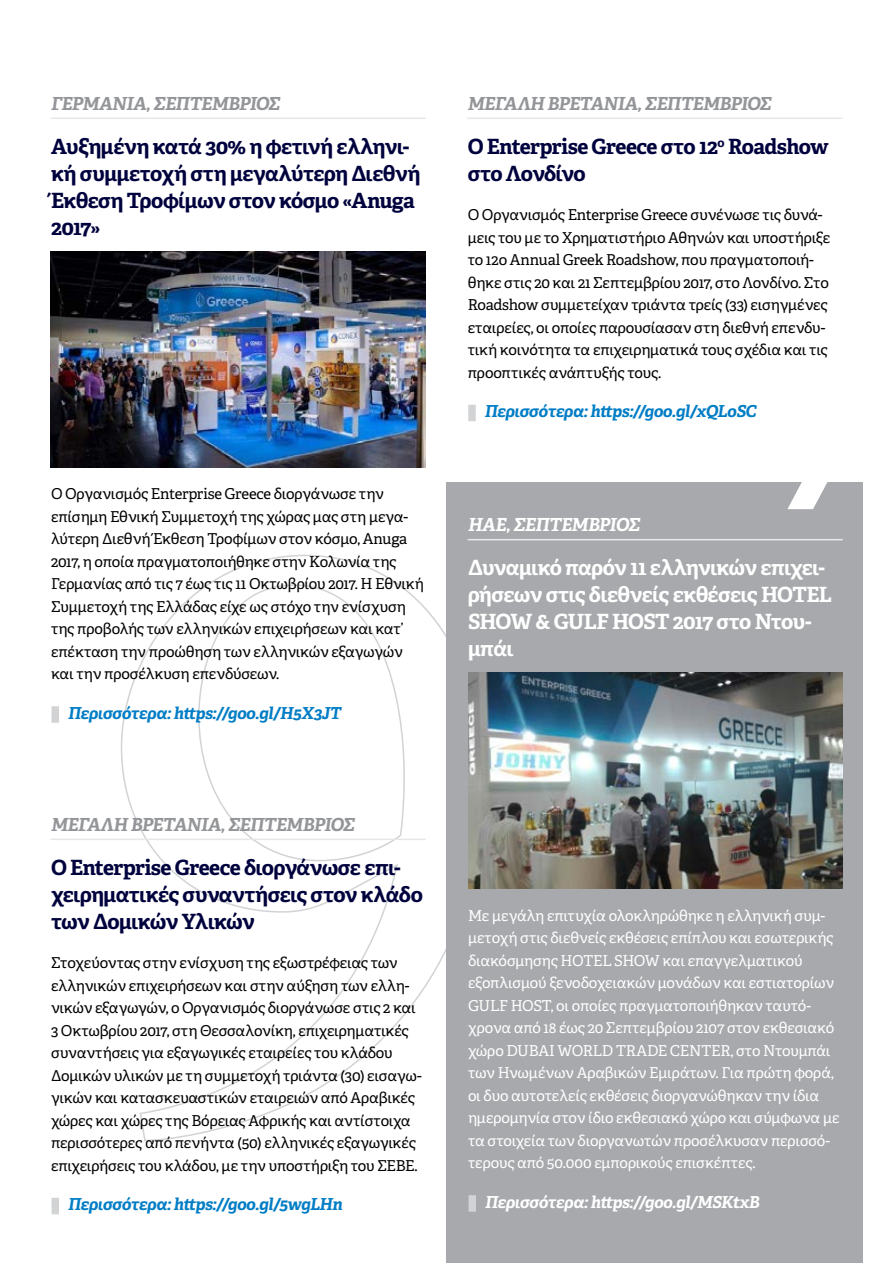
<style>
.page{position:relative;width:893px;height:1263px;background:#fff}
.page>*{position:absolute;margin:0;border:0;box-sizing:border-box;transform-origin:0 0}
.t1{font:700 21px/27px "Adelle PE";letter-spacing:-.035em;color:#00023d}
.t2{font:700 21px/27px "Adelle PE";letter-spacing:-.04em;color:#fff}
.t3{font:italic 700 18px "Adelle PE";letter-spacing:-.035em;color:#939598}
.t4{font:italic 700 18px "Adelle PE";letter-spacing:-.035em;color:#fff}
.t5{font:italic 700 16.5px "Adelle PE";letter-spacing:-.03em;color:#007dc5}
.t6{font:italic 700 16.5px "Adelle PE";letter-spacing:-.03em;color:#fff}
.t7{font:15px/22.5px "Adelle PE";letter-spacing:-.02em;color:#000}
.t8{font:15px/22.5px "Adelle PE";letter-spacing:-.02em;color:#fff}
</style>
<div class="page">
<svg style="left:120px;top:554px;width:326px;height:588px"></svg>
<div style="left:446px;top:483px;width:417px;height:780px;background:#a7a9ac"></div>
<hr style="left:468px;top:539px;width:374px;height:1px;background:#e6e7e8">
<div style="left:469px;top:1195px;width:7px;height:17px;background:#d1d3d4"></div>
<img style="left:468px;top:673px;width:374px;height:216px">
<svg style="left:787px;top:482px;width:55px;height:27px"></svg>
<hr style="left:51px;top:118px;width:374px;height:1px;background:#e6e7e8">
<div style="left:52px;top:706px;width:7px;height:17px;background:#d1d3d4"></div>
<hr style="left:468px;top:118px;width:374px;height:1px;background:#e6e7e8">
<div style="left:468px;top:405px;width:8px;height:16px;background:#d1d3d4"></div>
<hr style="left:51px;top:839px;width:374px;height:1px;background:#e6e7e8">
<div style="left:52px;top:1198px;width:7px;height:16px;background:#d1d3d4"></div>
<img style="left:51px;top:251px;width:374px;height:216px">
<p class="t3" style="left:51px;top:90px;width:231px">ΓΕΡΜΑΝΙΑ, ΣΕΠΤΕΜΒΡΙΟΣ</p>
<h1 class="t1" style="left:51px;top:132px;width:371px">Αυξημένη κατά 30% η φετινή ελληνι&shy;κή συμμετοχή στη μεγαλύτερη Διεθνή<br>Έκθεση Τροφίμων στον κόσμο «Anuga<br>2017»</h1>
<p class="t7" style="left:51px;top:482px;width:374px">Ο Οργανισμός Enterprise Greece διοργάνωσε την επίσημη Εθνική Συμμετοχή της χώρας μας στη μεγα&shy;λύτερη Διεθνή Έκθεση Τροφίμων στον κόσμο, Anuga 2017, η οποία πραγματοποιήθηκε στην Κολωνία της Γερμανίας από τις 7 έως τις 11 Οκτωβρίου 2017. Η Εθνική Συμμετοχή της Ελλάδας είχε ως στόχο την ενίσχυση της προβολής των ελληνικών επιχειρήσεων και κατ’ επέκταση την προώθηση των ελληνικών εξαγωγών και την προσέλκυση επενδύσεων.</p>
<p class="t5" style="left:68px;top:701px;width:275px">Περισσότερα: https://goo.gl/H5X3JT</p>
<p class="t3" style="left:51px;top:811px;width:305px">ΜΕΓΑΛΗ ΒΡΕΤΑΝΙΑ, ΣΕΠΤΕΜΒΡΙΟΣ</p>
<h1 class="t1" style="left:51px;top:853px;width:373px">Ο Enterprise Greece διοργάνωσε επι&shy;χειρηματικές συναντήσεις στον κλάδο των Δομικών Υλικών</h1>
<p class="t7" style="left:51px;top:951px;width:372px">Στοχεύοντας στην ενίσχυση της εξωστρέφειας των ελληνικών επιχειρήσεων και στην αύξηση των ελλη&shy;νικών εξαγωγών, ο Οργανισμός διοργάνωσε στις 2 και 3 Οκτωβρίου 2017, στη Θεσσαλονίκη, επιχειρηματικές συναντήσεις για εξαγωγικές εταιρείες του κλάδου Δομικών υλικών με τη συμμετοχή τριάντα (30) εισαγω&shy;γικών και κατασκευαστικών εταιρειών από Αραβικές χώρες και χώρες της Βόρειας Αφρικής και αντίστοιχα περισσότερες από πενήντα (50) ελληνικές εξαγωγικές επιχειρήσεις του κλάδου, με την υποστήριξη του ΣΕΒΕ.</p>
<p class="t5" style="left:68px;top:1192px;width:276px">Περισσότερα: https://goo.gl/5wgLHn</p>
<p class="t3" style="left:468px;top:90px;width:305px">ΜΕΓΑΛΗ ΒΡΕΤΑΝΙΑ, ΣΕΠΤΕΜΒΡΙΟΣ</p>
<h1 class="t1" style="left:468px;top:132px;width:362px">Ο Enterprise Greece στο 12<sup>ο</sup> Roadshow στο Λονδίνο</h1>
<p class="t7" style="left:468px;top:203px;width:364px">Ο Οργανισμός Enterprise Greece συνένωσε τις δυνά&shy;μεις του με το Χρηματιστήριο Αθηνών και υποστήριξε το 12ο Annual Greek Roadshow, που πραγματοποιή&shy;θηκε στις 20 και 21 Σεπτεμβρίου 2017, στο Λονδίνο. Στο Roadshow συμμετείχαν τριάντα τρείς (33) εισηγμένες εταιρείες, οι οποίες παρουσίασαν στη διεθνή επενδυ&shy;τική κοινότητα τα επιχειρηματικά τους σχέδια και τις προοπτικές ανάπτυξής τους.</p>
<p class="t5" style="left:485px;top:399px;width:273px">Περισσότερα: https://goo.gl/xQLoSC</p>
<p class="t4" style="left:468px;top:511px;width:174px">ΗΑΕ, ΣΕΠΤΕΜΒΡΙΟΣ</p>
<h1 class="t2" style="left:468px;top:553px;width:365px">Δυναμικό παρόν 11 ελληνικών επιχει&shy;ρήσεων στις διεθνείς εκθέσεις HOTEL<br>SHOW &amp; GULF HOST 2017 στο Ντου&shy;μπάι</h1>
<p class="t8" style="left:468px;top:903px;width:373px">Με μεγάλη επιτυχία ολοκληρώθηκε η ελληνική συμ&shy;μετοχή στις διεθνείς εκθέσεις επίπλου και εσωτερικής διακόσμησης HOTEL SHOW και επαγγελματικού εξοπλισμού ξενοδοχειακών μονάδων και εστιατορίων GULF HOST, οι οποίες πραγματοποιήθηκαν ταυτό&shy;χρονα από 18 έως 20 Σεπτεμβρίου 2107 στον εκθεσιακό χώρο DUBAI WORLD TRADE CENTER, στο Ντουμπάι των Ηνωμένων Αραβικών Εμιράτων. Για πρώτη φορά, οι δυο αυτοτελείς εκθέσεις διοργανώθηκαν την ίδια ημερομηνία στον ίδιο εκθεσιακό χώρο και σύμφωνα με τα στοιχεία των διοργανωτών προσέλκυσαν περισσό&shy;τερους από 50.000 εμπορικούς επισκέπτες.</p>
<p class="t6" style="left:485px;top:1190px;width:276px">Περισσότερα: https://goo.gl/MSKtxB</p>
</div>
